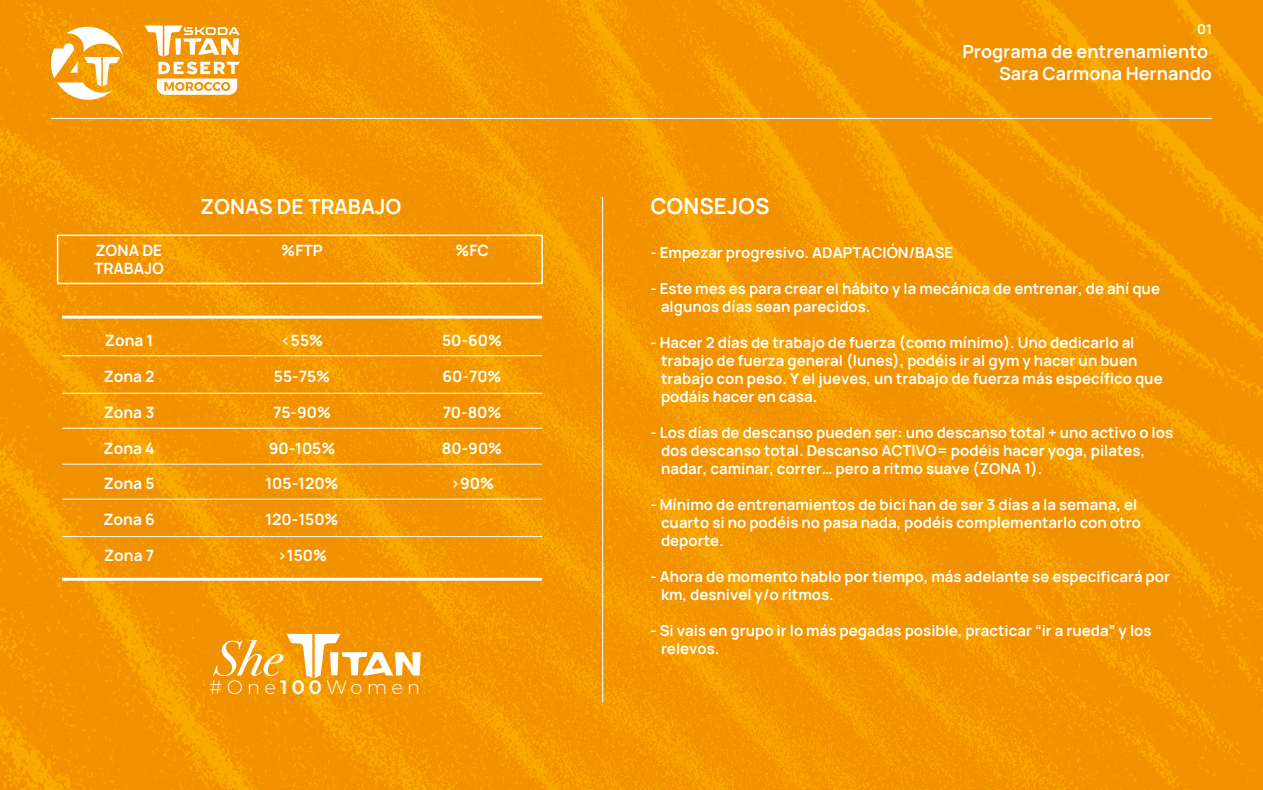
<style>
.page{position:relative;width:1263px;height:790px;background:#fff}
.page>*{position:absolute;margin:0;border:0;box-sizing:border-box;transform-origin:0 0}
.t1{font:700 21.15px "Manrope";color:#fff}
.t2{font:700 19.95px "Manrope";color:#fff}
.t3{font:300 19.35px "Montserrat";letter-spacing:.215em;color:#fff}
.t4{font:200 18px/21.6px "Manrope";color:#fff;text-align:right}
.t5{font:200 15px/18px "Manrope";color:#fff}
.t6{font:700 15px/18px "Manrope";color:#fff}
.t7{font:200 13.5px "Manrope";color:#fff}
.s1{font-weight:600}
</style>
<div class="page">
<img style="left:0;top:0;width:1263px;height:789px">
<hr style="left:602px;top:197px;width:1px;height:505px;background:#fff">
<svg style="left:213px;top:633px;width:208px;height:45px"></svg>
<svg style="left:145px;top:25px;width:95px;height:70px"></svg>
<svg style="left:51px;top:27px;width:72px;height:73px"></svg>
<hr style="left:51px;top:118px;width:1161px;height:1px;background:#fff">
<hr style="left:62px;top:315px;width:480px;height:3px;background:#fff">
<hr style="left:62px;top:577px;width:480px;height:3px;background:#fff">
<hr style="left:62px;top:355px;width:480px;height:1px;background:#fff">
<hr style="left:62px;top:393px;width:480px;height:1px;background:#fff">
<hr style="left:62px;top:427px;width:480px;height:1px;background:#fff">
<hr style="left:62px;top:463px;width:480px;height:1px;background:#fff">
<hr style="left:62px;top:498px;width:480px;height:1px;background:#fff">
<hr style="left:62px;top:536px;width:480px;height:1px;background:#fff">
<div style="left:57px;top:234px;width:486px;height:50px;border:2px solid #fff"></div>
<p class="t7" style="left:1197px;top:21px;width:16px">01</p>
<p class="t4" style="left:962px;top:41px;width:251px">Programa de entrenamiento<br>Sara Carmona Hernando</p>
<p class="t6" style="left:94px;top:241px;width:72px">ZONA DE<br>TRABAJO</p>
<p class="t6" style="left:105px;top:331px;width:50px">Zona 1</p>
<p class="t6" style="left:104px;top:367px;width:52px">Zona 2</p>
<p class="t6" style="left:104px;top:403px;width:52px">Zona 3</p>
<p class="t6" style="left:104px;top:439px;width:53px">Zona 4</p>
<p class="t6" style="left:104px;top:475px;width:52px">Zona 5</p>
<p class="t6" style="left:103px;top:511px;width:53px">Zona 6</p>
<p class="t6" style="left:104px;top:547px;width:51px">Zona 7</p>
<h2 class="t2" style="left:201px;top:195px;width:202px">ZONAS DE TRABAJO</h2>
<h1 class="t1" style="left:650px;top:194px;width:121px">CONSEJOS</h1>
<p class="t5" style="left:650px;top:243px;width:304px">- Empezar progresivo. ADAPTACIÓN/BASE</p>
<p class="t5" style="left:661px;top:279px;width:500px;text-indent:-10px">- Este mes es para crear el hábito y la mecánica de entrenar, de ahí que algunos días sean parecidos.</p>
<p class="t5" style="left:661px;top:333px;width:503px;text-indent:-10px">- Hacer 2 días de trabajo de fuerza (como mínimo). Uno dedicarlo al trabajo de fuerza general (lunes), podéis ir al gym y hacer un buen trabajo con peso. Y el jueves, un trabajo de fuerza más específico que podáis hacer en casa.</p>
<p class="t5" style="left:661px;top:423px;width:514px;text-indent:-10px">- Los días de descanso pueden ser: uno descanso total + uno activo o los dos descanso total. Descanso ACTIVO= podéis hacer yoga, pilates, nadar, caminar, correr… pero a ritmo suave (ZONA 1).</p>
<p class="t5" style="left:661px;top:495px;width:481px;text-indent:-10px">- Mínimo de entrenamientos de bici han de ser 3 días a la semana, el cuarto si no podéis no pasa nada, podéis complementarlo con otro deporte.</p>
<p class="t5" style="left:661px;top:566px;width:511px;text-indent:-10px">- Ahora de momento hablo por tiempo, más adelante se especificará por km, desnivel y/o ritmos.</p>
<p class="t5" style="left:661px;top:621px;width:492px;text-indent:-10px">- Si vais en grupo ir lo más pegadas posible, practicar “ir a rueda” y los relevos.</p>
<p class="t6" style="left:281px;top:241px;width:43px">%FTP</p>
<p class="t6" style="left:455px;top:241px;width:35px">%FC</p>
<p class="t6" style="left:442px;top:331px;width:61px">50-60%</p>
<p class="t6" style="left:443px;top:367px;width:61px">60-70%</p>
<p class="t6" style="left:443px;top:403px;width:60px">70-80%</p>
<p class="t6" style="left:442px;top:439px;width:62px">80-90%</p>
<p class="t6" style="left:450px;top:475px;width:45px">&gt;90%</p>
<p class="t6" style="left:281px;top:331px;width:44px">&lt;55%</p>
<p class="t6" style="left:274px;top:367px;width:58px">55-75%</p>
<p class="t6" style="left:273px;top:403px;width:59px">75-90%</p>
<p class="t6" style="left:269px;top:439px;width:68px">90-105%</p>
<p class="t6" style="left:265px;top:475px;width:75px">105-120%</p>
<p class="t6" style="left:265px;top:511px;width:75px">120-150%</p>
<p class="t6" style="left:277px;top:547px;width:52px">&gt;150%</p>
<p class="t3" style="left:209px;top:675px;width:213px">#One<span class="s1">100</span>Women</p>
</div>
